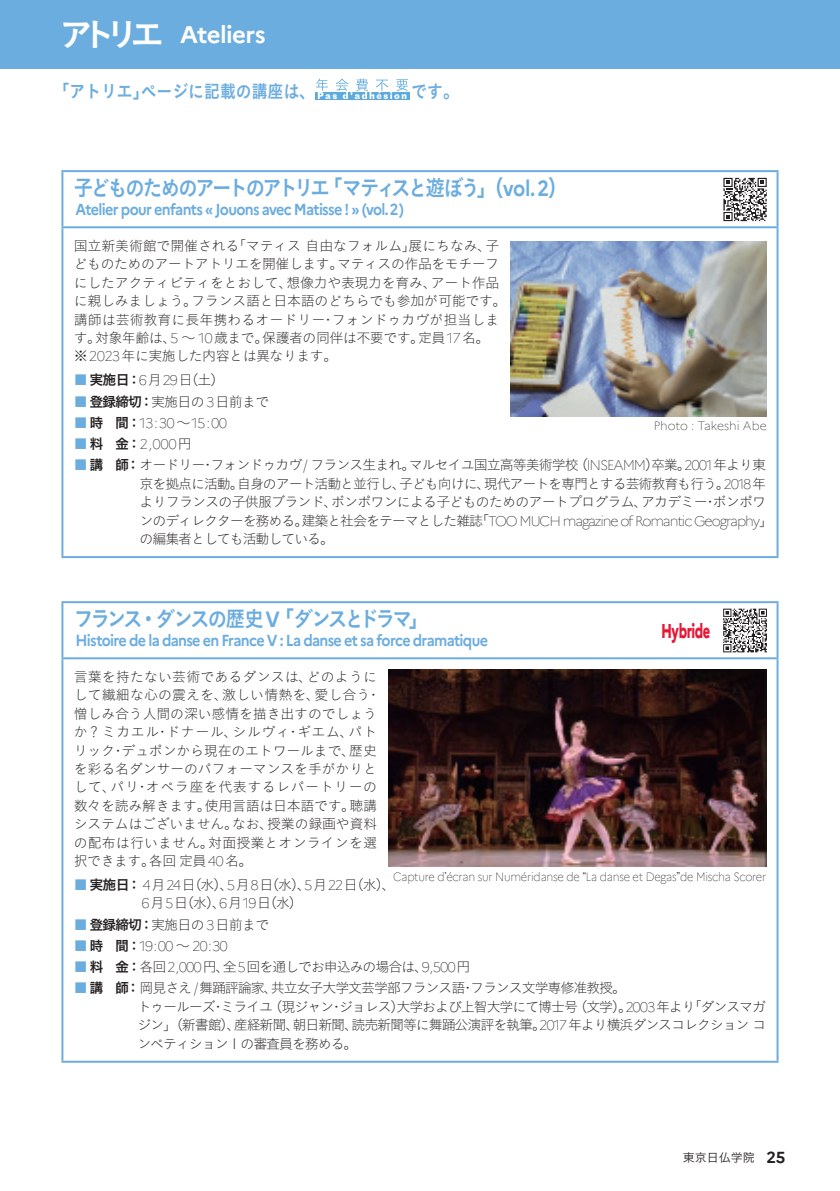
<style>
.page{position:relative;width:840px;height:1191px;background:#fff}
.page>*{position:absolute;margin:0;border:0;box-sizing:border-box;transform-origin:0 0}
.t1{font:700 24px "Marianne";letter-spacing:-.025em;color:#fff}
.t2{font:22px "Koburina Go Std W6";letter-spacing:-.135em;color:#6caddf;scale:.88 1}
.t3{font:800 20px "Marianne";letter-spacing:-.035em;color:#e51836;scale:.65 1}
.t4{font:18px "Koburina Go Std W6";color:#6caddf;scale:.88 1}
.t5{font:700 16px "Marianne";letter-spacing:-.05em;color:#6caddf;scale:.9 1}
.t6{font:14px/18.4px "Koburina Go Std W1";letter-spacing:-.025em;color:#231f20}
.t7{font:14px/18.4px "Koburina Go Std W1";letter-spacing:-.08em;color:#231f20}
.t8{font:100 14px "Marianne";letter-spacing:-.08em;color:#231f20}
.t9{font:14px "Koburina Go Std W1";letter-spacing:-.05em;color:#231f20}
.t10{font:100 12px "Marianne";letter-spacing:-.02em;color:#231f20;scale:.91 1}
.t11{font:100 12px "Marianne";color:#231f20}
.t12{font:12px "Koburina Go Std W3";color:#231f20}
.s1{font-family:"Koburina Go Std W6";font-weight:400;font-size:33.6px}
.s2{font-family:"Marianne";font-weight:700}
.s3{font-family:"Marianne";font-weight:100}
.s4{font-family:"Koburina Go Std W6";color:#6caddf}
.s5{font-family:"Koburina Go Std W6"}
.s6{font-family:"Koburina Go Std W6";font-weight:400;color:#6caddf}
.s7{font-family:"Koburina Go Std W6";font-weight:400}
.s8{font-family:"Koburina Go Std W1";font-weight:400}
.s9{font-family:"Marianne";font-weight:700;font-size:16px}
</style>
<div class="page">
<div style="left:0;top:0;width:839px;height:68px;background:#6caddf"></div>
<div style="left:315px;top:92px;width:94px;height:8px;background:#5dabde"></div>
<svg style="left:316px;top:79px;width:92px;height:20px"></svg>
<hr style="left:61px;top:170px;width:717px;height:2px;background:#6caddf">
<hr style="left:61px;top:172px;width:2px;height:54px;background:#6caddf">
<hr style="left:776px;top:172px;width:2px;height:54px;background:#6caddf">
<hr style="left:61px;top:226px;width:717px;height:2px;background:#6caddf">
<hr style="left:61px;top:228px;width:2px;height:328px;background:#6caddf">
<hr style="left:776px;top:228px;width:2px;height:328px;background:#6caddf">
<hr style="left:61px;top:556px;width:717px;height:2px;background:#6caddf">
<img style="left:510px;top:241px;width:255px;height:175px">
<hr style="left:61px;top:601px;width:717px;height:2px;background:#6caddf">
<hr style="left:61px;top:603px;width:2px;height:54px;background:#6caddf">
<hr style="left:776px;top:603px;width:2px;height:54px;background:#6caddf">
<hr style="left:61px;top:657px;width:717px;height:2px;background:#6caddf">
<hr style="left:61px;top:659px;width:2px;height:401px;background:#6caddf">
<hr style="left:776px;top:659px;width:2px;height:401px;background:#6caddf">
<hr style="left:61px;top:1060px;width:717px;height:2px;background:#6caddf">
<img style="left:388px;top:669px;width:377px;height:197px">
<svg style="left:723px;top:177px;width:44px;height:45px"></svg>
<svg style="left:723px;top:608px;width:44px;height:45px"></svg>
<h1 class="t1" style="left:59px;top:16px;width:208px"><span class="s1">アトリエ</span> Ateliers</h1>
<p class="t4" style="left:53px;top:77px;width:299px">「アトリエ」ページに記載の講座は、</p>
<p class="t4" style="left:411px;top:77px;width:55px">です。</p>
<h2 class="t2" style="left:74px;top:171px;width:562px">子どものためのアートのアトリエ「マティスと遊ぼう」（<span class="s2">vol. 2</span>）</h2>
<p class="t5" style="left:76px;top:197px;width:366px">Atelier pour enfants Jouons avec Matisse ! (vol.2)</p>
<p class="t6" style="left:74px;top:236px;width:434px">国立新美術館で開催される「マティス自由なフォルム」展にちなみ、子どものためのアートアトリエを開催します。マティスの作品をモチーフにしたアクティビティをとおして、想像力や表現力を育み、アート作品に親しみましょう。フランス語と日本語のどちらでも参加が可能です。講師は芸術教育に長年携わるオードリー・フォンドゥカヴが担当します。対象年齢は、<span class="s3">5</span> ～ <span class="s3">10</span>歳まで。保護者の同伴は不要です。定員<span class="s3">17</span>名。※<span class="s3">2023</span>年に実施した内容とは異なります。</p>
<p class="t6" style="left:74px;top:370px;width:152px"><span class="s4">■</span> <span class="s5">実施日：</span><span class="s3">6</span>月<span class="s3">29</span>日（土）</p>
<p class="t9" style="left:74px;top:391px;width:197px"><span class="s4">■</span> <span class="s5">登録締切：</span>実施日の<span class="s3">3</span>日前まで</p>
<p class="t8" style="left:74px;top:412px;width:155px"><span class="s6">■</span><span class="s7">時　間：</span> 13:30<span class="s8">～</span>15:00</p>
<p class="t8" style="left:74px;top:433px;width:120px"><span class="s6">■</span><span class="s7">料　金：</span> 2,000<span class="s8">円</span></p>
<p class="t6" style="left:139px;top:455px;width:628px;text-align:justify;text-indent:-66px"><span class="s4">■</span> <span class="s5">講　師：</span> オードリー・フォンドゥカヴ<span class="s3">/</span> フランス生まれ。マルセイユ国立高等美術学校（<span class="s3">INSEAMM</span>）卒業。<span class="s3">2001</span>年より東京を拠点に活動。自身のアート活動と並行し、子ども向けに、現代アートを専門とする芸術教育も行う。<span class="s3">2018</span>年よりフランスの子供服ブランド、ボンポワンによる子どものためのアートプログラム、アカデミー・ボンポワ</p>
<p class="t8" style="left:139px;top:510px;width:634px"><span class="s8">ンのディレクターを務める。建築と社会をテーマとした雑誌「</span>TOO MUCH magazine of Romantic Geography<span class="s8">」</span></p>
<p class="t7" style="left:139px;top:529px;width:196px">の編集者としても活動している。</p>
<p class="t11" style="left:653px;top:416px;width:114px">Photo : Takeshi Abe</p>
<h2 class="t2" style="left:74px;top:602px;width:404px">フランス・ダンスの歴史 <span class="s2">V</span> 「ダンスとドラマ」</h2>
<p class="t5" style="left:76px;top:628px;width:459px">Histoire de la danse en France V : La danse et sa force dramatique</p>
<p class="t6" style="left:74px;top:667px;width:308px">言葉を持たない芸術であるダンスは、どのようにして繊細な心の震えを、激しい情熱を、愛し合う・憎しみ合う人間の深い感情を描き出すのでしょうか？ミカエル・ドナール、シルヴィ・ギエム、パトリック・デュポンから現在のエトワールまで、歴史を彩る名ダンサーのパフォーマンスを手がかりとして、パリ・オペラ座を代表するレパートリーの数々を読み解きます。使用言語は日本語です。聴講システムはございません。なお、授業の録画や資料の配布は行いません。対面授業とオンラインを選択できます。各回定員<span class="s3">40</span>名。</p>
<p class="t6" style="left:141px;top:875px;width:255px;text-indent:-68px"><span class="s4">■</span> <span class="s5">実施日：</span> <span class="s3">4</span>月<span class="s3">24</span>日（水）、<span class="s3">5</span>月<span class="s3">8</span>日（水）、<span class="s3">5</span>月<span class="s3">22</span>日（水）、<br><span class="s3">6</span>月<span class="s3">5</span>日（水）、<span class="s3">6</span>月<span class="s3">19</span>日（水）</p>
<p class="t9" style="left:74px;top:914px;width:197px"><span class="s4">■</span> <span class="s5">登録締切：</span>実施日の<span class="s3">3</span>日前まで</p>
<p class="t8" style="left:74px;top:935px;width:155px"><span class="s6">■</span><span class="s7">時　間：</span> 19:00 <span class="s8">～</span> 20:30</p>
<p class="t7" style="left:74px;top:957px;width:398px"><span class="s4">■</span> <span class="s5">料　金：</span>各回<span class="s3">2,000</span>円、全<span class="s3">5</span>回を通しでお申込みの場合は、<span class="s3">9,500</span>円</p>
<p class="t7" style="left:137px;top:978px;width:630px;text-indent:-63px"><span class="s4">■</span> <span class="s5">講　師：</span>岡見さえ <span class="s3">/</span>舞踊評論家、共立女子大学文芸学部フランス語・フランス文学専修准教授。<br>トゥールーズ・ミライユ（現ジャン・ジョレス）大学および上智大学にて博士号（文学）。<span class="s3">2003</span>年より「ダンスマガジン」（新書館）、産経新聞、朝日新聞、読売新聞等に舞踊公演評を執筆。<span class="s3">2017</span>年より横浜ダンスコレクションコンペティションⅠの審査員を務める。</p>
<h3 class="t3" style="left:660px;top:615px;width:77px">Hybride</h3>
<p class="t10" style="left:393px;top:867px;width:411px">Capture d<span class="s8">ʼ</span>écran sur Numéridanse de <span class="s8">“</span>La danse et Degas<span class="s8">”</span>de Mischa Scorer</p>
<p class="t12" style="left:682px;top:1148px;width:104px">東京日仏学院 <span class="s9">25</span></p>
</div>
